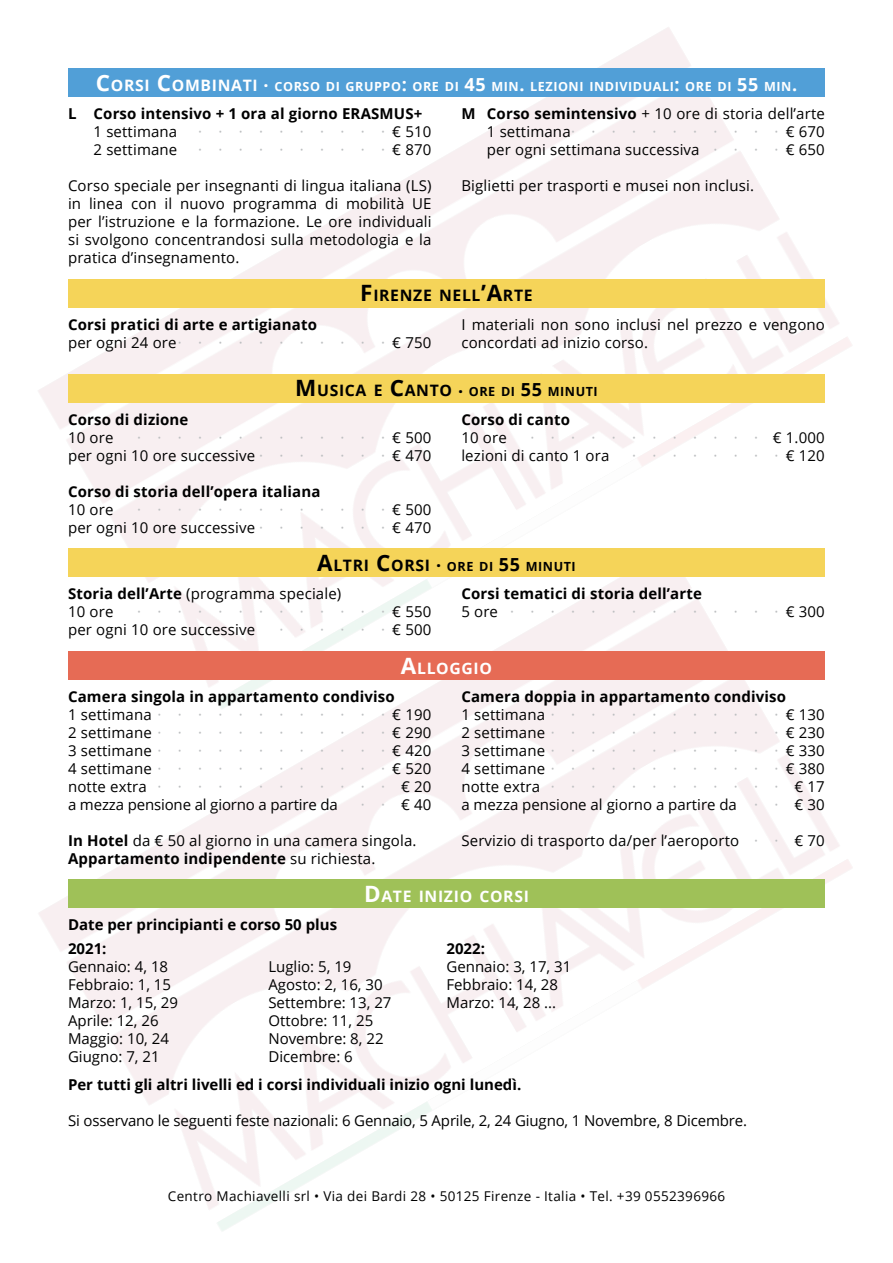
<style>
.page{position:relative;width:893px;height:1263px;background:#fff}
.page>*{position:absolute;margin:0;border:0;box-sizing:border-box;transform-origin:0 0}
.Titolo_bacchetta{font:700 15.75px "Open Sans";letter-spacing:.045em;color:#fff}
.Titolo_bacchetta-2{font:700 15.75px "Open Sans";letter-spacing:.045em;color:#000}
.Listino_2col{font:15px/18px "Open Sans";letter-spacing:.01em;color:#000}
.Listino_2col-2{font:700 15px "Open Sans";letter-spacing:.01em;color:#000}
.Date{font:15px "Open Sans";color:#000}
.Listino{font:700 15px "Open Sans";color:#000}
.Listino-2{font:15px "Open Sans";letter-spacing:-.01em;color:#000}
.Listino_2col-3{font:15px "Open Sans";letter-spacing:-.01em;color:#000}
.Listino_2col-4{font:15px "Open Sans";color:#bcbec0}
.Date-2{font:700 15px "Open Sans";color:#000}
.t1{font:13.5px "Open Sans";letter-spacing:.025em;color:#000}
.Titolo_bacchetta-3{font:700 12.6px "Open Sans";letter-spacing:.045em;color:#fff}
.Titolo_bacchetta-4{font:700 12.6px "Open Sans";letter-spacing:.045em;color:#000}
.s1{font-size:22.5px}
.s2{font-size:15.75px}
.s3{font-size:18px}
.s4{font-weight:700}
.s5{color:#bcbec0}
.s6{font-weight:400}
</style>
<div class="page">
<img style="left:38px;top:27px;width:814px;height:510px">
<div style="left:68px;top:374px;width:757px;height:29px;background:#f5d459"></div>
<div style="left:68px;top:548px;width:757px;height:29px;background:#f5d459"></div>
<div style="left:68px;top:651px;width:757px;height:29px;background:#e66b55"></div>
<div style="left:68px;top:879px;width:757px;height:29px;background:#9fc158"></div>
<div style="left:68px;top:279px;width:757px;height:28px;background:#f5d459"></div>
<div style="left:68px;top:68px;width:757px;height:29px;background:#519fd7"></div>
<p class="Titolo_bacchetta-3" style="left:96px;top:77px;width:703px"><span class="s1">C</span><span class="s2">ORSI</span> <span class="s1">C</span><span class="s2">OMBINATI</span> <span class="s3">·</span> CORSO DI GRUPPO<span class="s3">:</span> ORE DI <span class="s3">45</span> MIN<span class="s3">.</span> LEZIONI INDIVIDUALI<span class="s3">:</span> ORE DI <span class="s3">55</span> MIN<span class="s3">.</span></p>
<p class="Listino_2col-2" style="left:68px;top:103px;width:356px">L Corso intensivo + 1 ora al giorno ERASMUS+</p>
<p class="Listino_2col" style="left:94px;top:122px;width:85px">1 settimana</p>
<p class="Listino_2col" style="left:392px;top:122px;width:41px">€ 510</p>
<p class="Listino_2col" style="left:94px;top:140px;width:85px">2 settimane</p>
<p class="Listino_2col" style="left:392px;top:140px;width:41px">€ 870</p>
<p class="Listino_2col" style="left:68px;top:176px;width:365px;text-align:justify">Corso speciale per insegnanti di lingua italiana (LS) in linea con il nuovo programma di mobilità UE per l’istruzione e la formazione. Le ore individuali si svolgono concentrandosi sulla metodologia e la pratica d’insegnamento.</p>
<p class="Listino_2col" style="left:461px;top:104px;width:365px"><span class="s4">M Corso semintensivo</span> + 10 ore di storia dell’arte</p>
<p class="Listino_2col" style="left:487px;top:122px;width:85px">1 settimana</p>
<p class="Listino_2col" style="left:786px;top:122px;width:41px">€ 670</p>
<p class="Listino_2col" style="left:487px;top:140px;width:214px">per ogni settimana successiva</p>
<p class="Listino_2col" style="left:786px;top:140px;width:41px">€ 650</p>
<p class="Listino_2col" style="left:461px;top:176px;width:294px">Biglietti per trasporti e musei non inclusi.</p>
<p class="Titolo_bacchetta-2" style="left:360px;top:284px;width:174px"><span class="s1">F</span>IRENZE NELL<span class="s1">’A</span>RTE</p>
<p class="Listino_2col-2" style="left:68px;top:314px;width:250px">Corsi pratici di arte e artigianato</p>
<p class="Listino_2col" style="left:68px;top:333px;width:110px">per ogni 24 ore</p>
<p class="Listino_2col" style="left:392px;top:333px;width:41px">€ 750</p>
<p class="Listino_2col" style="left:461px;top:315px;width:365px">I materiali non sono inclusi nel prezzo e vengono concordati ad inizio corso.</p>
<p class="Titolo_bacchetta-4" style="left:295px;top:383px;width:304px"><span class="s1">M</span> <span class="s2">USICA E</span> <span class="s1">C</span><span class="s2">ANTO</span> <span class="s3">·</span> ORE DI <span class="s3">55</span> MINUTI</p>
<p class="Listino_2col-2" style="left:68px;top:409px;width:122px">Corso di dizione</p>
<p class="Listino_2col" style="left:68px;top:428px;width:47px">10 ore</p>
<p class="Listino_2col" style="left:392px;top:428px;width:41px">€ 500</p>
<p class="Listino_2col" style="left:68px;top:446px;width:189px">per ogni 10 ore successive</p>
<p class="Listino_2col" style="left:392px;top:446px;width:41px">€ 470</p>
<p class="Listino_2col-2" style="left:68px;top:481px;width:254px">Corso di storia dell’opera italiana</p>
<p class="Listino_2col" style="left:68px;top:500px;width:47px">10 ore</p>
<p class="Listino_2col" style="left:392px;top:500px;width:41px">€ 500</p>
<p class="Listino_2col" style="left:68px;top:518px;width:189px">per ogni 10 ore successive</p>
<p class="Listino_2col" style="left:392px;top:518px;width:41px">€ 470</p>
<p class="Listino_2col-2" style="left:461px;top:409px;width:110px">Corso di canto</p>
<p class="Listino_2col" style="left:461px;top:428px;width:47px">10 ore</p>
<p class="Listino_2col" style="left:773px;top:428px;width:53px">€ 1.000</p>
<p class="Listino_2col" style="left:461px;top:446px;width:149px">lezioni di canto 1 ora</p>
<p class="Listino_2col" style="left:786px;top:446px;width:41px">€ 120</p>
<p class="Titolo_bacchetta-4" style="left:317px;top:557px;width:260px"><span class="s1">A</span><span class="s2">LTRI</span> <span class="s1">C</span><span class="s2">ORSI</span> <span class="s3">·</span> ORE DI <span class="s3">55</span> MINUTI</p>
<p class="Listino_2col" style="left:68px;top:584px;width:275px"><span class="s4">Storia dell’Arte</span> (programma speciale)</p>
<p class="Listino_2col" style="left:68px;top:602px;width:47px">10 ore</p>
<p class="Listino_2col" style="left:392px;top:602px;width:41px">€ 550</p>
<p class="Listino_2col" style="left:68px;top:620px;width:189px">per ogni 10 ore successive</p>
<p class="Listino_2col" style="left:392px;top:620px;width:41px">€ 500</p>
<p class="Listino_2col-2" style="left:461px;top:583px;width:242px">Corsi tematici di storia dell’arte</p>
<p class="Listino_2col" style="left:461px;top:602px;width:51px">5 ore <span class="s5">·</span></p>
<p class="Listino_2col-4" style="left:530px;top:601px;width:23px">· ·</p>
<p class="Listino_2col-4" style="left:571px;top:601px;width:23px">· ·</p>
<p class="Listino_2col-4" style="left:612px;top:601px;width:23px">· ·</p>
<p class="Listino_2col-4" style="left:652px;top:601px;width:23px">· ·</p>
<p class="Listino_2col-4" style="left:693px;top:601px;width:23px">· ·</p>
<p class="Listino_2col-4" style="left:734px;top:601px;width:23px">· ·</p>
<p class="Listino_2col" style="left:775px;top:602px;width:52px"><span class="s5">·</span> € 300</p>
<p class="Titolo_bacchetta" style="left:401px;top:657px;width:93px"><span class="s1">A</span>LLOGG IO</p>
<p class="Listino_2col-2" style="left:68px;top:686px;width:328px">Camera singola in appartamento condiviso</p>
<p class="Listino_2col" style="left:68px;top:705px;width:85px">1 settimana</p>
<p class="Listino_2col" style="left:392px;top:705px;width:41px">€ 190</p>
<p class="Listino_2col" style="left:68px;top:723px;width:85px">2 settimane</p>
<p class="Listino_2col" style="left:392px;top:723px;width:41px">€ 290</p>
<p class="Listino_2col" style="left:68px;top:741px;width:85px">3 settimane</p>
<p class="Listino_2col" style="left:392px;top:741px;width:41px">€ 420</p>
<p class="Listino_2col" style="left:68px;top:759px;width:85px">4 settimane</p>
<p class="Listino_2col" style="left:392px;top:759px;width:41px">€ 520</p>
<p class="Listino_2col" style="left:68px;top:777px;width:80px">notte extra</p>
<p class="Listino_2col" style="left:401px;top:777px;width:32px">€ 20</p>
<p class="Listino_2col-3" style="left:68px;top:794px;width:271px">a mezza pensione al giorno a partire da</p>
<p class="Listino_2col" style="left:401px;top:795px;width:32px">€ 40</p>
<p class="Listino_2col" style="left:68px;top:831px;width:350px"><span class="s4">In Hotel</span> da € 50 al giorno in una camera singola.</p>
<p class="Listino_2col-2" style="left:68px;top:848px;width:309px">Appartamento indipendente <span class="s6">su richiesta.</span></p>
<p class="Listino_2col-2" style="left:461px;top:686px;width:326px">Camera doppia in appartamento condiviso</p>
<p class="Listino_2col" style="left:461px;top:705px;width:85px">1 settimana</p>
<p class="Listino_2col" style="left:786px;top:705px;width:41px">€ 130</p>
<p class="Listino_2col" style="left:461px;top:723px;width:85px">2 settimane</p>
<p class="Listino_2col" style="left:786px;top:723px;width:41px">€ 230</p>
<p class="Listino_2col" style="left:461px;top:741px;width:85px">3 settimane</p>
<p class="Listino_2col" style="left:786px;top:741px;width:41px">€ 330</p>
<p class="Listino_2col" style="left:461px;top:759px;width:85px">4 settimane</p>
<p class="Listino_2col" style="left:786px;top:759px;width:41px">€ 380</p>
<p class="Listino_2col" style="left:461px;top:777px;width:80px">notte extra</p>
<p class="Listino_2col" style="left:794px;top:777px;width:32px">€ 17</p>
<p class="Listino_2col" style="left:461px;top:795px;width:277px">a mezza pensione al giorno a partire da</p>
<p class="Listino_2col" style="left:794px;top:795px;width:32px">€ 30</p>
<p class="Listino_2col" style="left:461px;top:831px;width:279px">Servizio di trasporto da/per l’aeroporto</p>
<p class="Listino_2col" style="left:794px;top:831px;width:32px">€ 70</p>
<p class="Titolo_bacchetta" style="left:364px;top:885px;width:166px"><span class="s1">D</span>ATE INIZIO CORSI</p>
<p class="Listino" style="left:68px;top:914px;width:271px">Date per principianti e corso 50 plus</p>
<p class="Date-2" style="left:68px;top:938px;width:40px">2021:</p>
<p class="Date" style="left:68px;top:957px;width:102px">Gennaio: 4, 18</p>
<p class="Date" style="left:68px;top:975px;width:105px">Febbraio: 1, 15</p>
<p class="Date" style="left:68px;top:993px;width:112px">Marzo: 1, 15, 29</p>
<p class="Date" style="left:68px;top:1011px;width:92px">Aprile: 12, 26</p>
<p class="Date" style="left:68px;top:1029px;width:102px">Maggio: 10, 24</p>
<p class="Date" style="left:68px;top:1047px;width:93px">Giugno: 7, 21</p>
<p class="Date" style="left:268px;top:957px;width:85px">Luglio: 5, 19</p>
<p class="Date" style="left:268px;top:975px;width:116px">Agosto: 2, 16, 30</p>
<p class="Date" style="left:268px;top:993px;width:125px">Settembre: 13, 27</p>
<p class="Date" style="left:268px;top:1011px;width:106px">Ottobre: 11, 25</p>
<p class="Date" style="left:268px;top:1029px;width:117px">Novembre: 8, 22</p>
<p class="Date" style="left:268px;top:1047px;width:86px">Dicembre: 6</p>
<p class="Date-2" style="left:446px;top:938px;width:40px">2022:</p>
<p class="Date" style="left:446px;top:957px;width:126px">Gennaio: 3, 17, 31</p>
<p class="Date" style="left:446px;top:975px;width:113px">Febbraio: 14, 28</p>
<p class="Date" style="left:446px;top:993px;width:111px">Marzo: 14, 28 ...</p>
<p class="Listino" style="left:68px;top:1074px;width:455px">Per tutti gli altri livelli ed i corsi individuali inizio ogni lunedì.</p>
<p class="Listino-2" style="left:68px;top:1110px;width:681px">Si osservano le seguenti feste nazionali: 6 Gennaio, 5 Aprile, 2, 24 Giugno, 1 Novembre, 8 Dicembre.</p>
<p class="t1" style="left:168px;top:1187px;width:559px">Centro Machiavelli srl • Via dei Bardi 28 • 50125 Firenze - Italia • Tel. +39 0552396966</p>
</div>
